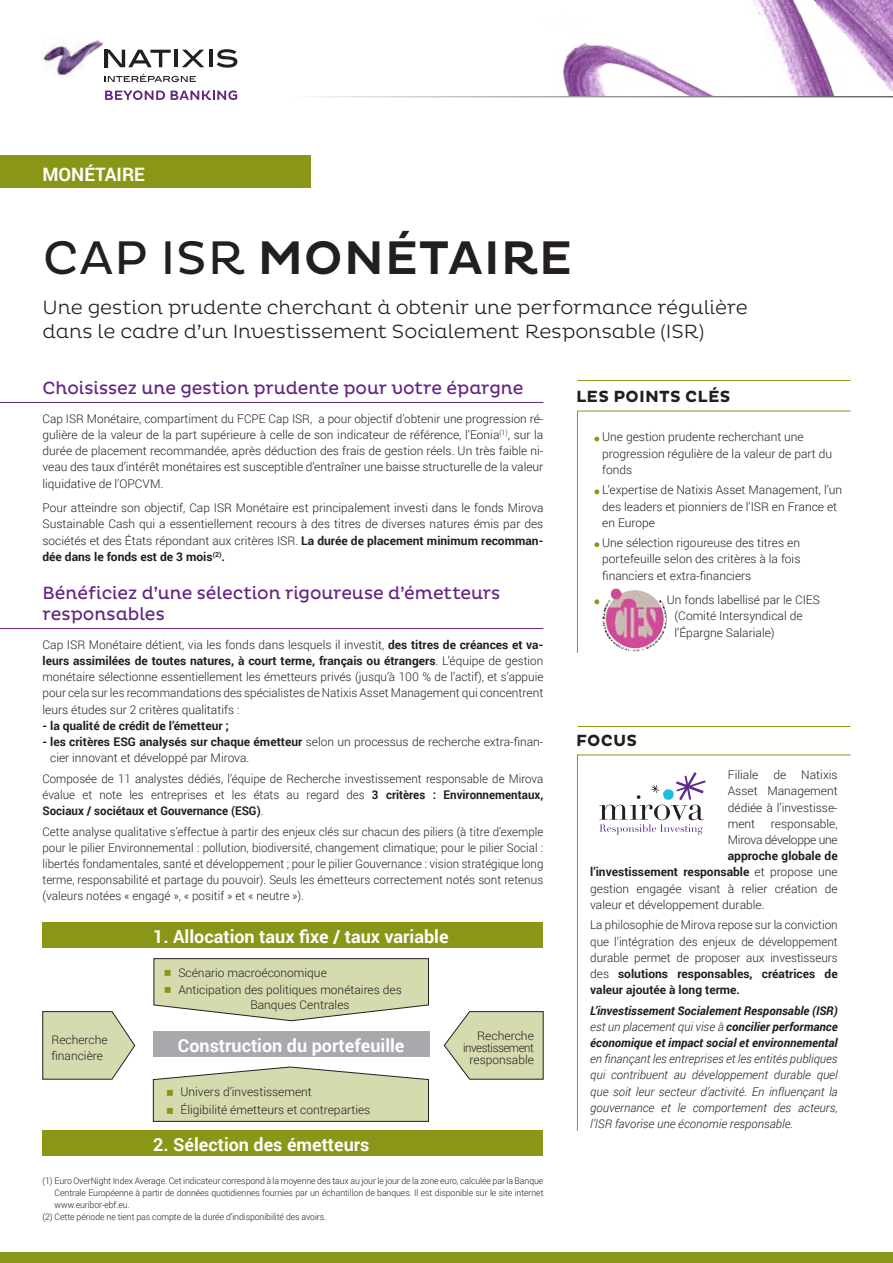
<style>
.page{position:relative;width:893px;height:1263px;background:#fff}
.page>*{position:absolute;margin:0;border:0;box-sizing:border-box;transform-origin:0 0}
.t1{font:500 48px "Pluto";letter-spacing:.015em;color:#231f20}
.t2{font:300 19.5px/24px "Pluto";letter-spacing:-.005em;color:#231f20}
.t3{font:700 18.45px "Roboto";color:#fff}
.NewT2{font:18px/21px "Pluto";letter-spacing:-.005em;color:#642483}
.t_base{font:700 18px "Roboto";color:#fff}
.t4{font:700 16.5px "Pluto";letter-spacing:.015em;color:#231f20}
.txt_courant_retrai{font:300 12px/16.2px "Roboto";color:#231f20;text-align:justify}
.txt_courant_encadr{font:300 12px/16.2px "Roboto";color:#231f20}
.txt_courant_retrai-2{font:300 12px/16.2px "Roboto";color:#231f20;text-align:justify;scale:.96 1}
.txt_courant_encadr-2{font:italic 300 12px/16.2px "Roboto";color:#231f20;text-align:justify}
.t_base-2{font:300 12px/15px "Roboto";color:#231f20}
.txt_courant_encadr-3{font:700 12px "Roboto";color:#231f20}
.txt_courant_retrai-3{font:700 12px "Roboto";color:#231f20}
.t_base-3{font:300 12px/12px "Roboto";letter-spacing:-.04em;color:#231f20;text-align:center;scale:.96 1}
.txt_courant_encadr-4{font:300 12px "Roboto";letter-spacing:-.02em;color:#231f20}
.t5{font:300 9px/12px "Roboto";letter-spacing:-.01em;color:#231f20;text-align:justify}
.s1{font-weight:400}
.s2{font-weight:700}
.s3{font-weight:300}
</style>
<div class="page">
<div style="left:43px;top:1130px;width:500px;height:26px;background:#899617"></div>
<div style="left:43px;top:922px;width:500px;height:25px;background:#899617"></div>
<svg style="left:444px;top:1011px;width:100px;height:69px;background:#d3d6b3"></svg>
<div style="left:153px;top:1031px;width:277px;height:26px;background:#a8a9ad"></div>
<img style="left:563px;top:0;width:330px;height:96px">
<div style="left:0;top:155px;width:310px;height:33px;background:#899617"></div>
<hr style="left:174px;top:50px;width:4px;height:17px;background:#231f20">
<svg style="left:182px;top:50px;width:22px;height:17px"></svg>
<hr style="left:209px;top:50px;width:3px;height:17px;background:#231f20">
<svg style="left:217px;top:49px;width:20px;height:19px"></svg>
<img style="left:41px;top:39px;width:66px;height:40px">
<svg style="left:105px;top:50px;width:66px;height:17px"></svg>
<svg style="left:105px;top:74px;width:91px;height:8px"></svg>
<svg style="left:105px;top:90px;width:60px;height:10px"></svg>
<svg style="left:171px;top:90px;width:66px;height:10px"></svg>
<div style="left:0;top:1252px;width:893px;height:11px;background:#899617"></div>
<hr style="left:0;top:402px;width:543px;height:1px;background:#642483">
<hr style="left:0;top:628px;width:543px;height:1px;background:#642483">
<hr style="left:577px;top:380px;width:273px;height:1px;background:#899617">
<hr style="left:577px;top:726px;width:273px;height:1px;background:#899617">
<svg style="left:577px;top:410px;width:274px;height:243px"></svg>
<svg style="left:577px;top:754px;width:274px;height:377px"></svg>
<svg style="left:599px;top:772px;width:107px;height:63px"></svg>
<svg style="left:42px;top:1011px;width:93px;height:69px;background:#d3d6b2"></svg>
<svg style="left:153px;top:958px;width:276px;height:63px;background:#d4d7b3"></svg>
<svg style="left:153px;top:1066px;width:276px;height:56px;background:#d3d6b2"></svg>
<p class="t3" style="left:43px;top:162px;width:104px">MONÉTAIRE</p>
<p class="t1" style="left:43px;top:230px;width:531px"><span class="s1">CAP ISR</span> MONÉTAIRE</p>
<p class="t2" style="left:43px;top:295px;width:707px">Une gestion prudente cherchant à obtenir une performance régulière dans le cadre d’un Investissement Socialement Responsable (ISR)</p>
<p class="NewT2" style="left:43px;top:377px;width:482px">Choisissez une gestion prudente pour votre épargne</p>
<p class="txt_courant_retrai" style="left:43px;top:410px;width:502px">Cap ISR Monétaire, compartiment du FCPE Cap ISR, a pour objectif d’obtenir une progression ré&shy;gulière de la valeur de la part supérieure à celle de son indicateur de référence, l’Eonia<sup>(1)</sup>, sur la durée de placement recommandée, après déduction des frais de gestion réels. Un très faible ni&shy;veau des taux d’intérêt monétaires est susceptible d’entraîner une baisse structurelle de la valeur liquidative de l’OPCVM.</p>
<p class="txt_courant_retrai" style="left:43px;top:499px;width:502px">Pour atteindre son objectif, Cap ISR Monétaire est principalement investi dans le fonds Mirova Sustainable Cash qui a essentiellement recours à des titres de diverses natures émis par des sociétés et des États répondant aux critères ISR. <span class="s2">La durée de placement minimum recomman&shy;dée dans le fonds est de 3 mois</span><sup>(2)</sup><span class="s2">.</span></p>
<p class="NewT2" style="left:43px;top:582px;width:459px">Bénéficiez d’une sélection rigoureuse d’émetteurs responsables</p>
<p class="txt_courant_retrai" style="left:43px;top:636px;width:502px">Cap ISR Monétaire détient, via les fonds dans lesquels il investit, <span class="s2">des titres de créances et va&shy;leurs assimilées de toutes natures, à court terme, français ou étrangers</span>. L’équipe de gestion monétaire sélectionne essentiellement les émetteurs privés (jusqu’à 100 % de l’actif), et s’appuie pour cela sur les recommandations des spécialistes de Natixis Asset Management qui concentrent leurs études sur 2 critères qualitatifs :</p>
<p class="txt_courant_retrai-3" style="left:43px;top:717px;width:188px">- la qualité de crédit de l’émetteur ;</p>
<p class="txt_courant_retrai" style="left:50px;top:733px;width:495px;text-indent:-8px"><span class="s2">- les critères ESG analysés sur chaque émetteur</span> selon un processus de recherche extra-finan&shy;cier innovant et développé par Mirova.</p>
<p class="txt_courant_retrai-2" style="left:43px;top:770px;width:523px">Composée de 11 analystes dédiés, l’équipe de Recherche investissement responsable de Mirova évalue et note les entreprises et les états au regard des <span class="s2">3 critères : Environnementaux, Sociaux / sociétaux et Gouvernance (ESG)</span>.</p>
<p class="txt_courant_retrai-2" style="left:43px;top:823px;width:523px">Cette analyse qualitative s’effectue à partir des enjeux clés sur chacun des piliers (à titre d’exemple pour le pilier Environnemental : pollution, biodiversité, changement climatique; pour le pilier Social : libertés fondamentales, santé et développement ; pour le pilier Gouvernance : vision stratégique long terme, responsabilité et partage du pouvoir). Seuls les émetteurs correctement notés sont retenus (valeurs notées « engagé », « positif » et « neutre »).</p>
<p class="t4" style="left:576px;top:387px;width:156px">LES POINTS CLÉS</p>
<p class="txt_courant_encadr" style="left:602px;top:429px;width:231px">Une gestion prudente recherchant une progression régulière de la valeur de part du fonds</p>
<p class="txt_courant_encadr" style="left:602px;top:481px;width:242px">L’expertise de Natixis Asset Management, l’un des leaders et pionniers de l’ISR en France et en Europe</p>
<p class="txt_courant_encadr" style="left:602px;top:534px;width:200px;text-align:justify">Une sélection rigoureuse des titres en portefeuille selon des critères à la fois financiers et extra-financiers</p>
<p class="txt_courant_encadr" style="left:674px;top:591px;width:147px;text-indent:-8px">Un fonds labellisé par le CIES (Comité Intersyndical de l’Épargne Salariale)</p>
<p class="t4" style="left:576px;top:731px;width:63px">FOCUS</p>
<p class="txt_courant_encadr" style="left:728px;top:766px;width:111px;text-align:justify;text-indent:74px">Natixis Asset Management dédiée à l’investisse&shy;ment</p>
<p class="txt_courant_encadr" style="left:728px;top:766px;width:32px">Filiale</p>
<p class="txt_courant_encadr" style="left:773px;top:766px;width:14px">de</p>
<p class="txt_courant_encadr" style="left:771px;top:815px;width:68px">responsable,</p>
<p class="txt_courant_encadr-4" style="left:728px;top:831px;width:111px">Mirova développe une</p>
<p class="txt_courant_encadr-3" style="left:728px;top:847px;width:111px">approche globale de</p>
<p class="txt_courant_encadr-3" style="left:590px;top:864px;width:249px">l’investissement responsable <span class="s3">et propose une</span></p>
<p class="txt_courant_encadr" style="left:590px;top:880px;width:249px">gestion engagée visant à relier création de</p>
<p class="txt_courant_encadr" style="left:590px;top:896px;width:176px">valeur et développement durable.</p>
<p class="txt_courant_encadr" style="left:590px;top:916px;width:249px;text-align:justify">La philosophie de Mirova repose sur la conviction que l’intégration des enjeux de développement durable permet de proposer aux investisseurs des <span class="s2">solutions responsables, créatrices de valeur ajoutée à long terme.</span></p>
<p class="txt_courant_encadr-2" style="left:590px;top:1002px;width:249px"><span class="s2">L’investissement Socialement Responsable (ISR) </span>est un placement qui vise à <span class="s2">concilier performance économique et impact social et environnemental </span>en finançant les entreprises et les entités publiques qui contribuent au développement durable quel que soit leur secteur d’activité. En influençant la gouvernance et le comportement des acteurs, l’ISR favorise une économie responsable.</p>
<p class="t_base" style="left:153px;top:923px;width:297px">1. Allocation taux fixe / taux variable</p>
<p class="t_base-2" style="left:178px;top:965px;width:150px">Scénario macroéconomique</p>
<p class="t_base-2" style="left:250px;top:982px;width:153px;text-indent:-72px">Anticipation des politiques monétaires des<br>Banques Centrales</p>
<p class="t_base-2" style="left:477px;top:1027px;width:58px">Recherche</p>
<p class="t_base-3" style="left:463px;top:1041px;width:75px">investissement responsable</p>
<p class="t_base-2" style="left:51px;top:1031px;width:58px;line-height:16.2px">Recherche financière</p>
<p class="t_base" style="left:178px;top:1033px;width:228px">Construction du portefeuille</p>
<p class="t_base-2" style="left:181px;top:1083px;width:133px">Univers d’investissement</p>
<p class="t_base-2" style="left:181px;top:1102px;width:191px">Éligibilité émetteurs et contreparties</p>
<p class="t_base" style="left:153px;top:1132px;width:218px">2. Sélection des émetteurs</p>
<p class="t5" style="left:55px;top:1175px;width:490px;text-indent:-12px">(1) Euro OverNight Index Average. Cet indicateur correspond à la moyenne des taux au jour le jour de la zone euro, calculée par la Banque Centrale Européenne à partir de données quotidiennes fournies par un échantillon de banques. Il est disponible sur le site internet www.euribor-ebf.eu.</p>
<p class="t5" style="left:43px;top:1211px;width:285px">(2) Cette période ne tient pas compte de la durée d’indisponibilité des avoirs.</p>
</div>
